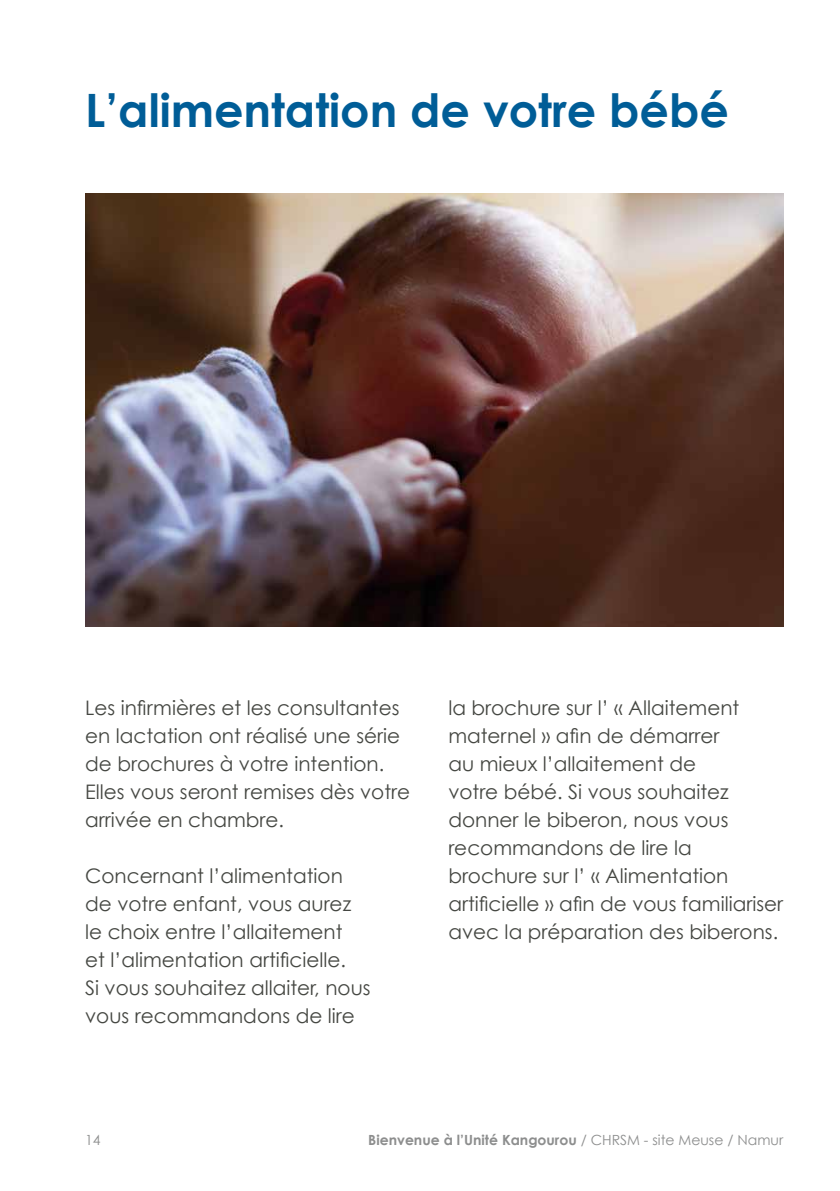
<style>
.page{position:relative;width:840px;height:1191px;background:#fff}
.page>*{position:absolute;margin:0;border:0;box-sizing:border-box;transform-origin:0 0}
.t1{font:700 46px "Century Gothic";color:#005d97}
.t2{font:20px/28px "Century Gothic";color:#454742}
.t3{font:700 14px "Century Gothic";color:#8d8e8e}
.t4{font:14px "Century Gothic";color:#8d8e8e}
.s1{font-weight:400}
</style>
<div class="page">
<img style="left:85px;top:194px;width:697px;height:432px">
<h1 class="t1" style="left:85px;top:75px;width:645px">L’alimentation de votre bébé</h1>
<p class="t2" style="left:85px;top:694px;width:326px">Les infirmières et les consultantes en lactation ont réalisé une série de brochures à votre intention.<br>Elles vous seront remises dès votre arrivée en chambre.</p>
<p class="t2" style="left:85px;top:862px;width:287px">Concernant l’alimentation de votre enfant, vous aurez le choix entre l’allaitement<br>et l’alimentation artificielle.<br>Si vous souhaitez allaiter, nous vous recommandons de lire</p>
<p class="t2" style="left:448px;top:694px;width:336px">la brochure sur l’ « Allaitement maternel » afin de démarrer<br>au mieux l’allaitement de<br>votre bébé. Si vous souhaitez donner le biberon, nous vous recommandons de lire la brochure sur l’ « Alimentation artificielle » afin de vous familiariser avec la préparation des biberons.</p>
<p class="t4" style="left:85px;top:1130px;width:17px">14</p>
<p class="t3" style="left:368px;top:1129px;width:416px">Bienvenue à l’Unité Kangourou <span class="s1">/ CHRSM - site Meuse / Namur</span></p>
</div>
